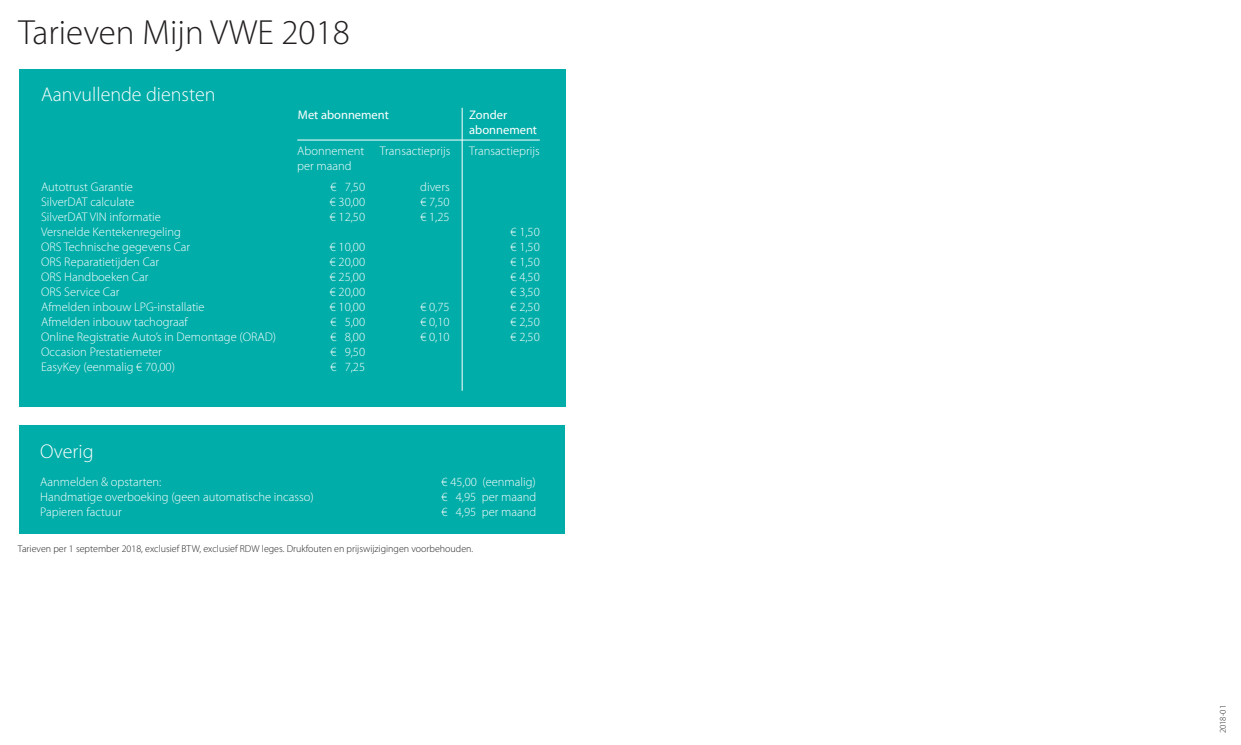
<style>
.page{position:relative;width:1241px;height:745px;background:#fff}
.page>*{position:absolute;margin:0;border:0;box-sizing:border-box;transform-origin:0 0}
.t1{font:300 35px "Myriad Pro";color:#231f20}
.t2{font:300 20px "Myriad Pro";color:#fff}
.t3{font:300 12.5px/15px "Myriad Pro";color:#fff;text-align:justify}
.t4{font:12.5px/15px "Myriad Pro";color:#fff}
.t5{font:300 10px "Myriad Pro";color:#231f20}
.t6{font:300 8.75px "Myriad Pro";color:#231f20}
</style>
<div class="page">
<div style="left:19px;top:425px;width:545px;height:109px;background:#00ada8"></div>
<div style="left:19px;top:69px;width:546px;height:337px;background:#00ada8"></div>
<hr style="left:462px;top:108px;width:1px;height:282px;background:#fff">
<hr style="left:297px;top:140px;width:242px;height:1px;background:#fff">
<h1 class="t1" style="left:18px;top:11px;width:333px">Tarieven Mijn VWE 2018</h1>
<h2 class="t2" style="left:41px;top:82px;width:176px">Aanvullende diensten</h2>
<p class="t4" style="left:298px;top:107px;width:93px">Met abonnement</p>
<p class="t4" style="left:469px;top:107px;width:69px">Zonder abonnement</p>
<p class="t3" style="left:297px;top:143px;width:69px">Abonnement per maand</p>
<p class="t3" style="left:380px;top:143px;width:72px">Transactieprijs</p>
<p class="t3" style="left:469px;top:143px;width:72px">Transactieprijs</p>
<p class="t3" style="left:41px;top:179px;width:237px;text-align:left">Autotrust Garantie<br>SilverDAT calculate<br>SilverDAT VIN informatie<br>Versnelde Kentekenregeling<br>ORS Technische gegevens Car<br>ORS Reparatietijden Car<br>ORS Handboeken Car<br>ORS Service Car<br>Afmelden inbouw LPG-installatie<br>Afmelden inbouw tachograaf<br>Online Registratie Auto’s in Demontage (ORAD)<br>Occasion Prestatiemeter<br>EasyKey (eenmalig € 70,00)</p>
<p class="t3" style="left:330px;top:179px;width:37px">€ 7,50 € 30,00 € 12,50</p>
<p class="t3" style="left:330px;top:239px;width:37px">€ 10,00 € 20,00 € 25,00 € 20,00 € 10,00 € 5,00 € 8,00 € 9,50 € 7,25</p>
<p class="t3" style="left:420px;top:179px;width:31px">divers € 7,50 € 1,25</p>
<p class="t3" style="left:420px;top:299px;width:31px">€ 0,75 € 0,10 € 0,10</p>
<p class="t3" style="left:510px;top:224px;width:31px">€ 1,50 € 1,50 € 1,50 € 4,50 € 3,50 € 2,50 € 2,50 € 2,50</p>
<h2 class="t2" style="left:40px;top:439px;width:55px">Overig</h2>
<p class="t3" style="left:40px;top:474px;width:123px">Aanmelden &amp; opstarten:</p>
<p class="t3" style="left:441px;top:474px;width:96px">€ 45,00 (eenmalig)</p>
<p class="t3" style="left:40px;top:489px;width:275px">Handmatige overboeking (geen automatische incasso)</p>
<p class="t3" style="left:441px;top:489px;width:96px">€ 4,95 per maand</p>
<p class="t3" style="left:40px;top:504px;width:83px">Papieren factuur</p>
<p class="t3" style="left:441px;top:504px;width:96px">€ 4,95 per maand</p>
<p class="t5" style="left:18px;top:542px;width:457px">Tarieven per 1 september 2018, exclusief BTW, exclusief RDW leges. Drukfouten en prijswijzigingen voorbehouden.</p>
<p class="t6" style="left:1217px;top:733px;width:30px;rotate:-90deg">2018-01</p>
</div>
